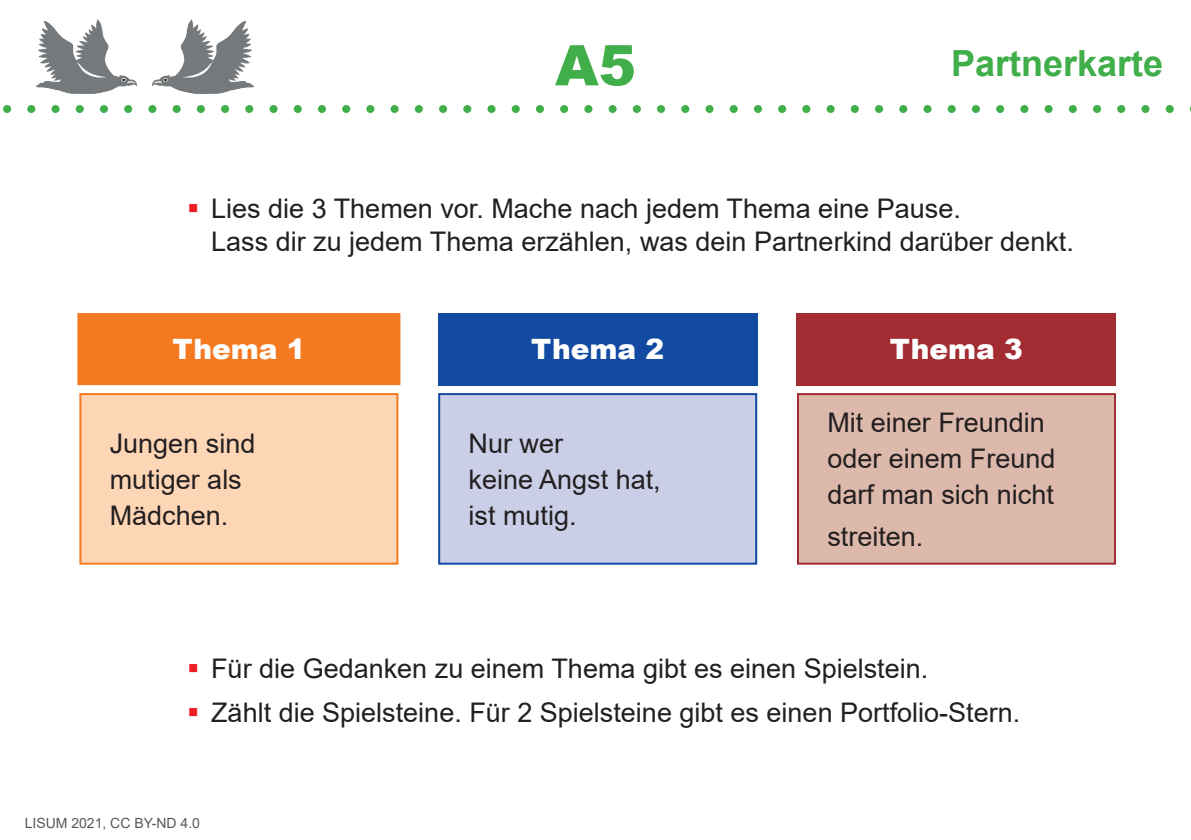
<style>
.page{position:relative;width:1191px;height:840px;background:#fff}
.page>*{position:absolute;margin:0;border:0;box-sizing:border-box;transform-origin:0 0}
.t1{font:900 56px "Arial";color:#40ae49}
.t2{font:700 36px "Arial";color:#40ae49}
.t3{font:900 28px "Arial";color:#fff}
.t4{font:27px/36px "Arial";color:#231f20}
.t5{font:14px "Arial";color:#57585a}
</style>
<div class="page">
<svg style="left:7px;top:105px;width:1184px;height:8px"></svg>
<img style="left:36px;top:19px;width:101px;height:74px">
<img style="left:152px;top:19px;width:101px;height:74px">
<div style="left:80px;top:394px;width:317px;height:169px;background:#fdd6b6"></div>
<div style="left:79px;top:393px;width:319px;height:171px;border:2px solid #f47921"></div>
<div style="left:79px;top:315px;width:319px;height:68px;background:#f47921"></div>
<div style="left:77px;top:313px;width:323px;height:72px;border:4px solid #f47921"></div>
<div style="left:439px;top:394px;width:317px;height:169px;background:#cbcee7"></div>
<div style="left:438px;top:393px;width:319px;height:171px;border:2px solid #114aa0"></div>
<div style="left:438px;top:313px;width:319px;height:72px;background:#114aa0"></div>
<div style="left:798px;top:394px;width:317px;height:169px;background:#ddb9ac"></div>
<div style="left:797px;top:393px;width:319px;height:171px;border:2px solid #a22c31"></div>
<div style="left:797px;top:313px;width:319px;height:72px;background:#a22c31"></div>
<h1 class="t1" style="left:555px;top:25px;width:82px">A5</h1>
<h2 class="t2" style="left:951px;top:38px;width:214px">Partnerkarte</h2>
<p class="t4" style="left:211px;top:192px;width:864px;line-height:32.4px">Lies die 3 Themen vor. Mache nach jedem Thema eine Pause.<br>Lass dir zu jedem Thema erzählen, was dein Partnerkind darüber denkt.</p>
<p class="t3" style="left:172px;top:328px;width:135px">Thema 1</p>
<p class="t4" style="left:110px;top:425px;width:147px">Jungen sind mutiger als<br>Mädchen.</p>
<p class="t3" style="left:531px;top:328px;width:134px">Thema 2</p>
<p class="t4" style="left:468px;top:425px;width:194px">Nur wer<br>keine Angst hat, ist mutig.</p>
<p class="t3" style="left:890px;top:328px;width:135px">Thema 3</p>
<p class="t4" style="left:827px;top:404px;width:230px">Mit einer Freundin oder einem Freund darf man sich nicht</p>
<p class="t4" style="left:827px;top:517px;width:98px">streiten.</p>
<p class="t4" style="left:211px;top:646px;width:810px;line-height:43.8px">Für die Gedanken zu einem Thema gibt es einen Spielstein.<br>Zählt die Spielsteine. Für 2 Spielsteine gibt es einen Portfolio-Stern.</p>
<p class="t5" style="left:25px;top:812px;width:177px">LISUM 2021, CC BY-ND 4.0</p>
</div>
